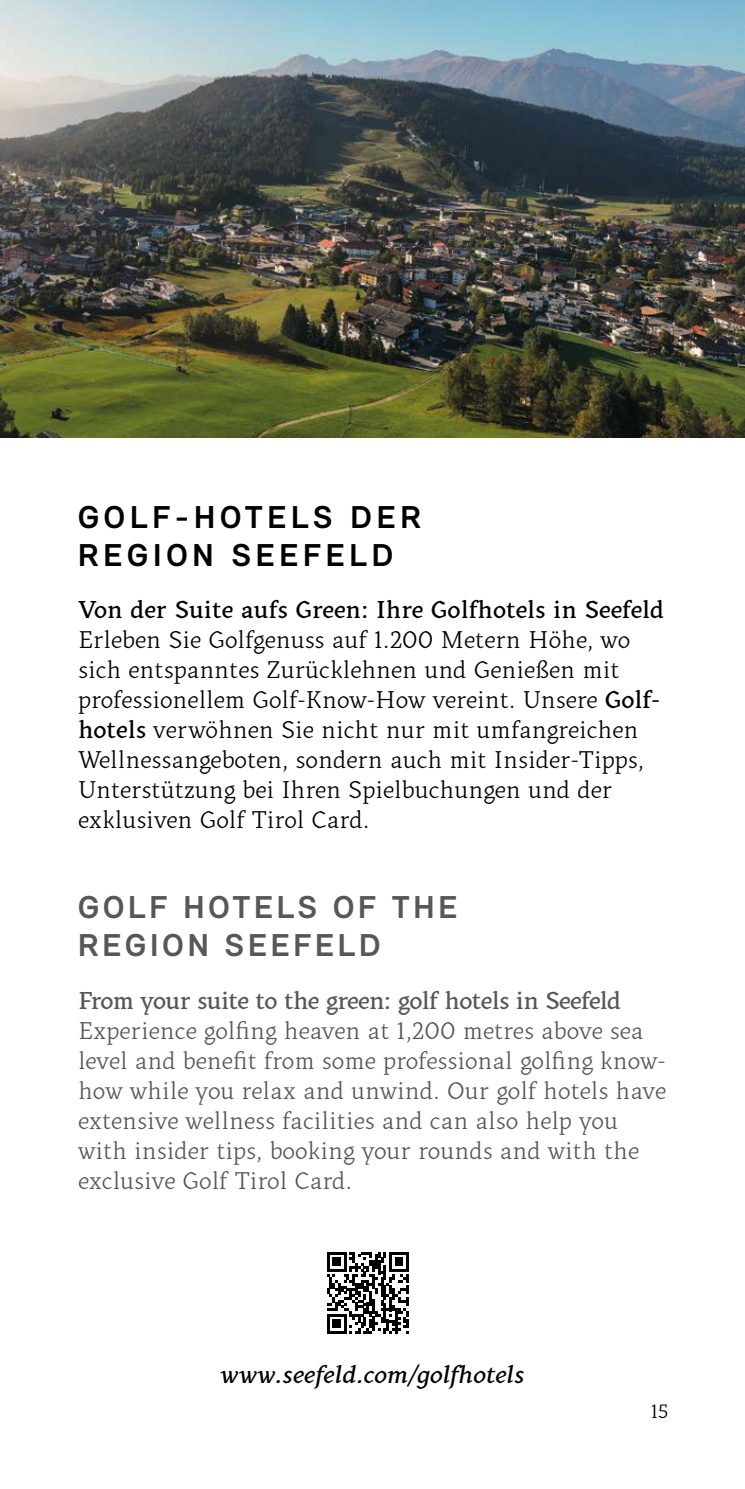
<style>
.page{position:relative;width:745px;height:1489px;background:#fff}
.page>*{position:absolute;margin:0;border:0;box-sizing:border-box;transform-origin:0 0}
.t1{font:700 32.5px/37.5px "Relevant";letter-spacing:.12em;color:#575756}
.t2{font:700 32.5px/37.5px "Relevant";letter-spacing:.15em;color:#000}
.t3{font:25px/30px "Kitsch Text";color:#000}
.t4{font:25px/30px "Kitsch Text";color:#575756}
.t5{font:500 25px "Kitsch Text";color:#000}
.t6{font:500 25px "Kitsch Text";letter-spacing:-.025em;color:#575756}
.t7{font:italic 500 25px "Kitsch Text";color:#000}
.t8{font:20px "Kitsch Text";color:#000}
.s1{font-weight:500}
</style>
<div class="page">
<img style="left:0;top:0;width:744px;height:437px">
<svg style="left:327px;top:1252px;width:81px;height:81px"></svg>
<h1 class="t2" style="left:78px;top:498px;width:344px">GOLF-HOTELS DER<br>REGION SEEFELD</h1>
<p class="t5" style="left:78px;top:593px;width:587px">Von der Suite aufs Green: Ihre Golfhotels in Seefeld</p>
<p class="t3" style="left:78px;top:624px;width:583px">Erleben Sie Golfgenuss auf 1.200 Metern Höhe, wo sich entspanntes Zurücklehnen und Genießen mit professionellem Golf-Know-How vereint. Unsere <span class="s1">Golf&shy;hotels</span> verwöhnen Sie nicht nur mit umfangreichen Wellnessangeboten, sondern auch mit Insider-Tipps, Unterstützung bei Ihren Spielbuchungen und der exklusiven Golf Tirol Card.</p>
<h1 class="t1" style="left:78px;top:888px;width:380px">GOLF HOTELS OF THE<br>REGION SEEFELD</h1>
<p class="t6" style="left:78px;top:983px;width:544px">From your suite to the green: golf hotels in Seefeld</p>
<p class="t4" style="left:78px;top:1014px;width:589px">Experience golfing heaven at 1,200 metres above sea level and benefit from some professional golfing know&shy;how while you relax and unwind. Our golf hotels have extensive wellness facilities and can also help you with insider tips, booking your rounds and with the exclusive Golf Tirol Card.</p>
<p class="t7" style="left:220px;top:1357px;width:306px">www.seefeld.com/golfhotels</p>
<p class="t8" style="left:650px;top:1398px;width:19px">15</p>
</div>
